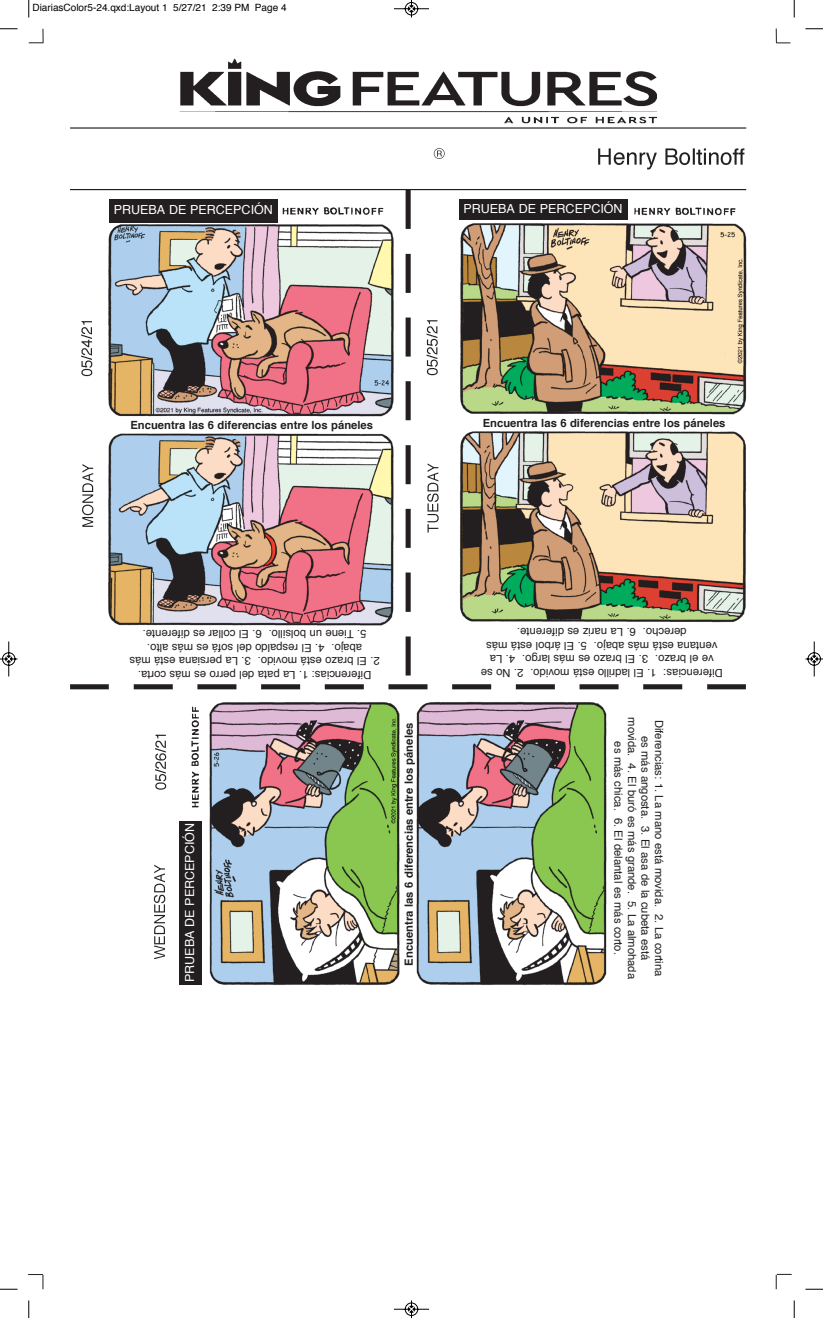
<style>
.page{position:relative;width:823px;height:1318px;background:#fff}
.page>*{position:absolute;margin:0;border:0;box-sizing:border-box;transform-origin:0 0}
.t1{font:12.5px "Helvetica";color:#fff}
.t2{font:11.25px/13.5px "Helvetica";color:#231f20}
.t3{font:700 11.25px "Helvetica";color:#231f20}
.t4{font:10px "Helvetica";color:#000}
</style>
<div class="page">
<img style="left:70px;top:29px;width:706px;height:956px">
<img style="left:208px;top:701px;width:400px;height:285px">
<img style="left:106px;top:222px;width:289px;height:404px">
<img style="left:458px;top:221px;width:289px;height:402px">
<svg style="left:29px;top:29px;width:15px;height:15px"></svg>
<svg style="left:776px;top:29px;width:14px;height:15px"></svg>
<svg style="left:776px;top:1274px;width:15px;height:15px"></svg>
<svg style="left:28px;top:1274px;width:16px;height:15px"></svg>
<div style="left:109px;top:199px;width:169px;height:23px;background:#231f20"></div>
<div style="left:459px;top:199px;width:168px;height:21px;background:#231f20"></div>
<div style="left:179px;top:821px;width:22px;height:163px;background:#231f20"></div>
<svg style="left:28px;top:0;width:2px;height:18px"></svg>
<svg style="left:0;top:28px;width:18px;height:2px"></svg>
<svg style="left:793px;top:0;width:2px;height:18px"></svg>
<svg style="left:805px;top:28px;width:17px;height:2px"></svg>
<svg style="left:28px;top:1300px;width:2px;height:18px"></svg>
<svg style="left:0;top:1288px;width:18px;height:2px"></svg>
<svg style="left:793px;top:1300px;width:2px;height:18px"></svg>
<svg style="left:805px;top:1288px;width:17px;height:2px"></svg>
<svg style="left:394px;top:0;width:35px;height:18px"></svg>
<svg style="left:394px;top:1300px;width:35px;height:18px"></svg>
<svg style="left:0;top:641px;width:18px;height:36px"></svg>
<svg style="left:805px;top:641px;width:17px;height:36px"></svg>
<p class="t4" style="left:32px;top:4px;width:256px">DiariasColor5-24.qxd:Layout 1 5/27/21 2:39 PM Page 4</p>
<p class="t1" style="left:114px;top:204px;width:161px">PRUEBA DE PERCEPCIÓN</p>
<p class="t1" style="left:463px;top:204px;width:161px">PRUEBA DE PERCEPCIÓN</p>
<p class="t3" style="left:130px;top:420px;width:244px">Encuentra las 6 diferencias entre los páneles</p>
<p class="t3" style="left:483px;top:418px;width:244px">Encuentra las 6 diferencias entre los páneles</p>
<p class="t2" style="left:262px;top:640px;width:120px;rotate:-180deg">E. 6 ral locl se .etneref id</p>
<p class="t2" style="left:366px;top:640px;width:99px;rotate:-180deg">T. 5 ene i nu .ol l i slob</p>
<p class="t2" style="left:362px;top:653px;width:32px;rotate:-180deg">.ojaba</p>
<p class="t2" style="left:324px;top:667px;width:179px;text-indent:-55px;rotate:-180deg">E. 2 oza r bl á t se m . od i vo<br>E. 4 od l apse r l á f osl ed se m sá . o t l a</p>
<p class="t2" style="left:251px;top:680px;width:123px;text-indent:-120px;rotate:-180deg">D aL. 1: sa i cne r e f i a t ap o r r epl ed se m sá . a t r oc<br>aL. 3 ana i s r ep á t se m sá</p>
<p class="t2" style="left:636px;top:651px;width:120px;text-indent:-81px;rotate:-180deg">ana t nev á t se m sá . o j aba<br>aL. 6 z i ran se .etneref i d</p>
<p class="t2" style="left:686px;top:638px;width:45px;rotate:-180deg">. ohce r ed</p>
<p class="t2" style="left:587px;top:651px;width:102px;rotate:-180deg">E. 5 á t sel ob r ál m sá</p>
<p class="t2" style="left:515px;top:665px;width:27px;rotate:-180deg">aL. 4</p>
<p class="t2" style="left:648px;top:665px;width:127px;rotate:-180deg">E. 3 oza r bl se m sá . og r a l</p>
<p class="t2" style="left:713px;top:665px;width:60px;rotate:-180deg">ev . ozarbl e</p>
<p class="t2" style="left:523px;top:678px;width:44px;rotate:-180deg">N. 2 o es</p>
<p class="t2" style="left:656px;top:678px;width:128px;rotate:-180deg">E. 1 ol l i rdall átse m .odi vo</p>
<p class="t2" style="left:722px;top:678px;width:61px;rotate:-180deg">D : sai cneref i</p>
<p class="t1" style="left:184px;top:982px;width:161px;rotate:-90deg">PRUEBA DE PERCEPCIÓN</p>
<p class="t3" style="left:404px;top:965px;width:244px;rotate:-90deg">Encuentra las 6 diferencias entre los páneles</p>
<p class="t2" style="left:665px;top:717px;width:263px;text-align:center;rotate:90deg">Diferencias: 1. La mano está movida. 2. La cortina es más angosta. 3. El asa de la cubeta está movida. 4. El buró es más grande. 5. La almohada es más chica. 6. El delantal es más corto.</p>
</div>
